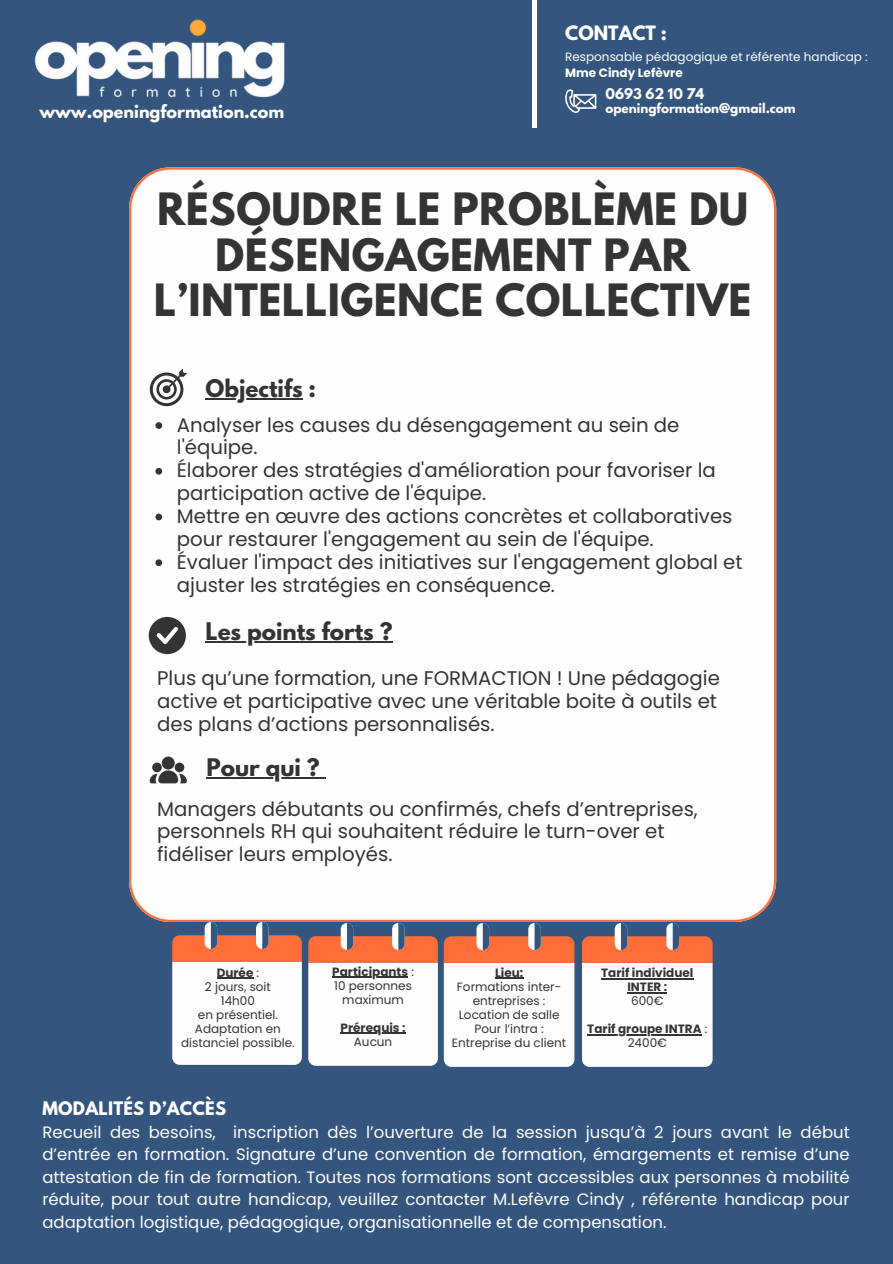
<style>
.page{position:relative;width:893px;height:1264px;background:#fff}
.page>*{position:absolute;margin:0;border:0;box-sizing:border-box;transform-origin:0 0}
.t1{font:700 39.45px/45.3px "League Spartan";letter-spacing:.015em;color:#343434;text-align:center}
.t2{font:700 21.45px "League Spartan";color:#343434}
.t3{font:19.65px/22.8px "Poppins";color:#343434}
.t4{font:700 17.55px "League Spartan";color:#fffefe}
.t5{font:16.5px/22.5px "Poppins";color:#fffefe;text-align:justify}
.t6{font:700 16.5px "League Spartan";letter-spacing:.015em;color:#fffefe}
.t7{font:700 16.05px "League Spartan";color:#fffefe}
.t8{font:700 13.2px "League Spartan";color:#fffefe}
.t9{font:12px/14px "Poppins";color:#343434;text-align:center}
.t10{font:700 12px/14px "Poppins";color:#343434;text-align:center}
.t11{font:12px "Poppins";color:#fff}
.t12{font:700 12px "League Spartan";color:#fffefe}
.t13{font:700 12px "Poppins";color:#fff}
.s1{font-weight:400}
</style>
<div class="page">
<div style="left:0;top:0;width:892px;height:1263px;background:#34557d"></div>
<div style="left:129px;top:167px;width:647px;height:754px;background:#fffefe"></div>
<div style="left:162px;top:756px;width:13px;height:13px;background:#343434;border-radius:50%"></div>
<div style="left:175px;top:762px;width:9px;height:10px;background:#343434;border-radius:50%"></div>
<div style="left:152px;top:762px;width:10px;height:10px;background:#343434;border-radius:50%"></div>
<svg style="left:150px;top:770px;width:37px;height:13px"></svg>
<svg style="left:150px;top:344px;width:51px;height:62px;background:#dcdcdc"></svg>
<div style="left:149px;top:617px;width:37px;height:37px;background:#343434;border-radius:50%"></div>
<svg style="left:156px;top:627px;width:22px;height:17px"></svg>
<hr style="left:205px;top:398px;width:98px;height:2px;background:#343434">
<svg style="left:155px;top:422px;width:7px;height:7px"></svg>
<svg style="left:155px;top:468px;width:7px;height:6px"></svg>
<svg style="left:155px;top:513px;width:7px;height:7px"></svg>
<div style="left:155px;top:544px;width:49px;height:49px;background:#fffefe"></div>
<hr style="left:205px;top:641px;width:187px;height:2px;background:#343434">
<hr style="left:206px;top:776px;width:114px;height:2px;background:#343434">
<svg style="left:320px;top:776px;width:6px;height:2px"></svg>
<img style="left:34px;top:19px;width:251px;height:79px">
<div style="left:532px;top:0;width:5px;height:128px;background:#fffefe"></div>
<svg style="left:565px;top:89px;width:31px;height:24px"></svg>
<svg style="left:172px;top:922px;width:129px;height:142px;background:#ead4cf"></svg>
<svg style="left:308px;top:923px;width:129px;height:142px;background:#e9d3ce"></svg>
<svg style="left:582px;top:923px;width:130px;height:143px;background:#e8d2cd"></svg>
<hr style="left:217px;top:977px;width:36px;height:1px;background:#343434">
<hr style="left:332px;top:976px;width:76px;height:1px;background:#343434">
<hr style="left:340px;top:1032px;width:65px;height:1px;background:#343434">
<svg style="left:444px;top:923px;width:130px;height:143px;background:#ead5d0"></svg>
<hr style="left:601px;top:978px;width:92px;height:1px;background:#343434">
<hr style="left:627px;top:992px;width:40px;height:1px;background:#343434">
<hr style="left:587px;top:1034px;width:114px;height:1px;background:#343434">
<p class="t4" style="left:565px;top:25px;width:103px">CONTACT :</p>
<p class="t11" style="left:565px;top:49px;width:304px">Responsable pédagogique et référente handicap :</p>
<p class="t13" style="left:565px;top:65px;width:119px">Mme Cindy Lefèvre</p>
<p class="t8" style="left:605px;top:87px;width:100px">0693 62 10 74</p>
<p class="t7" style="left:39px;top:103px;width:246px">www.openingformation.com</p>
<h2 class="t12" style="left:605px;top:102px;width:191px">openingformation@gmail.com</h2>
<p class="t1" style="left:154px;top:192px;width:599px">RÉSOUDRE LE PROBLÈME DU<br>DÉSENGAGEMENT PAR<br>L’INTELLIGENCE COLLECTIVE</p>
<h5 class="t2" style="left:205px;top:378px;width:112px">Objectifs :</h5>
<p class="t3" style="left:177px;top:413px;width:504px">Analyser les causes du désengagement au sein de l'équipe.</p>
<h4 class="t3" style="left:177px;top:459px;width:540px">Élaborer des stratégies d'amélioration pour favoriser la participation active de l'équipe.</h4>
<p class="t3" style="left:177px;top:505px;width:557px">Mettre en œuvre des actions concrètes et collaboratives pour restaurer l'engagement au sein de l'équipe.</p>
<p class="t3" style="left:177px;top:550px;width:567px">Évaluer l'impact des initiatives sur l'engagement global et ajuster les stratégies en conséquence.</p>
<p class="t2" style="left:205px;top:621px;width:188px">Les points forts ?</p>
<p class="t3" style="left:157px;top:666px;width:564px">Plus qu’une formation, une FORMACTION ! Une pédagogie active et participative avec une véritable boite à outils et des plans d’actions personnalisés.</p>
<p class="t2" style="left:206px;top:756px;width:115px">Pour qui ?</p>
<h1 class="t3" style="left:157px;top:797px;width:542px">Managers débutants ou confirmés, chefs d’entreprises, personnels RH qui souhaitent réduire le turn-over et fidéliser leurs employés.</h1>
<p class="t10" style="left:217px;top:965px;width:44px">Durée <span class="s1">:</span></p>
<p class="t9" style="left:205px;top:979px;width:68px">2 jours, soit</p>
<h2 class="t9" style="left:221px;top:993px;width:36px">14h00</h2>
<h3 class="t9" style="left:181px;top:1007px;width:115px">en présentiel.<br>Adaptation en distanciel possible.</h3>
<p class="t6" style="left:42px;top:1100px;width:185px">MODALITÉS D’ACCÈS</p>
<p class="t10" style="left:332px;top:964px;width:83px">Participants <span class="s1">:</span></p>
<p class="t9" style="left:334px;top:978px;width:79px">10 personnes maximum</p>
<h2 class="t10" style="left:340px;top:1020px;width:66px">Prérequis :</h2>
<h3 class="t9" style="left:354px;top:1034px;width:40px">Aucun</h3>
<p class="t10" style="left:495px;top:965px;width:30px">Lieu:</p>
<p class="t9" style="left:457px;top:979px;width:106px">Formations inter&shy;entreprises :<br>Location de salle</p>
<p class="t9" style="left:452px;top:1021px;width:116px">Pour l’intra :<br>Entreprise du client</p>
<p class="t10" style="left:601px;top:965px;width:94px">Tarif individuel<br>INTER :</p>
<p class="t9" style="left:631px;top:993px;width:34px">600€</p>
<p class="t10" style="left:587px;top:1021px;width:121px">Tarif groupe INTRA <span class="s1">:<br>2400€</span></p>
<p class="t5" style="left:42px;top:1120px;width:808px">Recueil des besoins, inscription dès l’ouverture de la session jusqu’à 2 jours avant le début d’entrée en formation. Signature d’une convention de formation, émargements et remise d’une attestation de fin de formation. Toutes nos formations sont accessibles aux personnes à mobilité réduite, pour tout autre handicap, veuillez contacter M.Lefèvre Cindy , référente handicap pour adaptation logistique, pédagogique, organisationnelle et de compensation.</p>
</div>
